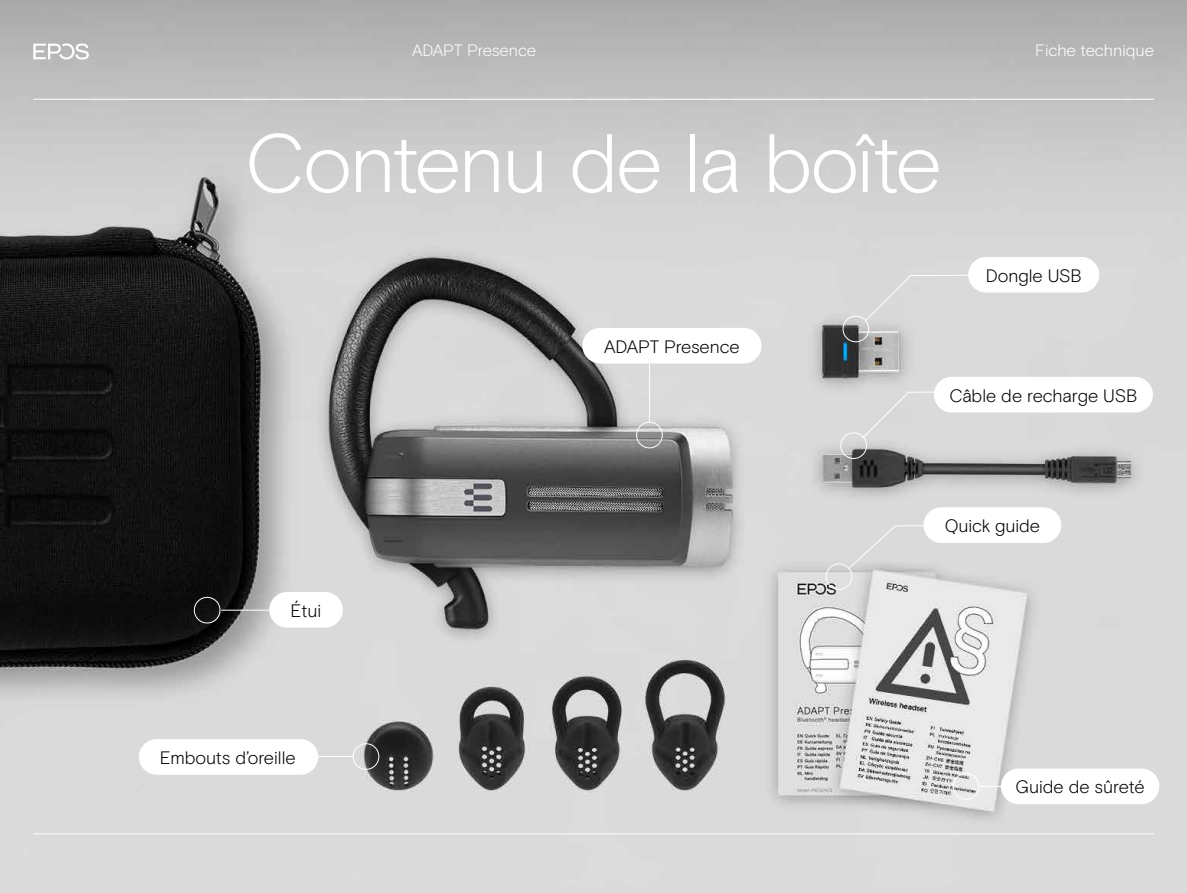
<style>
.page{position:relative;width:1187px;height:893px;background:#fff}
.page>*{position:absolute;margin:0;border:0;box-sizing:border-box;transform-origin:0 0}
.t1{font:300 82.5px "EPOS Basis";letter-spacing:-.03em;color:#fff}
.t2{font:300 18px "EPOS Basis";letter-spacing:-.005em;color:#000}
.t3{font:300 16.5px "EPOS Basis";letter-spacing:-.005em;color:#fff}
</style>
<div class="page">
<img style="left:0;top:0;width:1186px;height:893px">
<hr style="left:33px;top:99px;width:1120px;height:1px;background:#fff">
<svg style="left:33px;top:43px;width:56px;height:17px"></svg>
<div style="left:582px;top:328px;width:179px;height:36px;background:#fff;border-radius:18px"></div>
<div style="left:842px;top:316px;width:27px;height:26px;border:1px solid #fff;border-radius:50%"></div>
<div style="left:840px;top:432px;width:26px;height:27px;border:1px solid #fff;border-radius:50%"></div>
<div style="left:194px;top:597px;width:26px;height:26px;border:1px solid #fff;border-radius:50%"></div>
<div style="left:636px;top:422px;width:26px;height:26px;border:1px solid #fff;border-radius:50%"></div>
<div style="left:952px;top:773px;width:27px;height:26px;border:1px solid #fff;border-radius:50%"></div>
<div style="left:353px;top:743px;width:26px;height:27px;border:1px solid #fff;border-radius:50%"></div>
<svg style="left:847px;top:525px;width:124px;height:45px;background:#d8d8d8"></svg>
<div style="left:864px;top:274px;width:123px;height:48px;background:#dadada"></div>
<div style="left:862px;top:391px;width:122px;height:47px;background:#dadada"></div>
<hr style="left:221px;top:610px;width:65px;height:1px;background:#fff">
<hr style="left:649px;top:355px;width:1px;height:67px;background:#fff">
<hr style="left:979px;top:786px;width:105px;height:1px;background:#fff">
<hr style="left:247px;top:756px;width:106px;height:1px;background:#fff">
<div style="left:968px;top:257px;width:131px;height:36px;background:#fff;border-radius:18px"></div>
<div style="left:933px;top:377px;width:219px;height:35px;background:#fff;border-radius:18px"></div>
<hr style="left:33px;top:833px;width:1120px;height:1px;background:#fff">
<div style="left:1000px;top:768px;width:159px;height:36px;background:#fff;border-radius:18px"></div>
<div style="left:825px;top:563px;width:27px;height:27px;border:1px solid #fff;border-radius:50%"></div>
<div style="left:923px;top:507px;width:138px;height:36px;background:#fff;border-radius:18px"></div>
<div style="left:139px;top:739px;width:179px;height:36px;background:#fff;border-radius:18px"></div>
<div style="left:269px;top:592px;width:74px;height:36px;background:#fff;border-radius:18px"></div>
<p class="t3" style="left:412px;top:41px;width:126px">ADAPT Presence</p>
<p class="t3" style="left:1035px;top:41px;width:120px">Fiche technique</p>
<h1 class="t1" style="left:245px;top:115px;width:698px">Contenu de la boîte</h1>
<p class="t2" style="left:604px;top:336px;width:137px">ADAPT Presence</p>
<p class="t2" style="left:985px;top:265px;width:97px">Dongle USB</p>
<p class="t2" style="left:949px;top:385px;width:189px">Câble de recharge USB</p>
<p class="t2" style="left:290px;top:600px;width:32px">Étui</p>
<p class="t2" style="left:160px;top:747px;width:137px">Embouts d’oreille</p>
<p class="t2" style="left:944px;top:515px;width:97px">Quick guide</p>
<p class="t2" style="left:1015px;top:777px;width:130px">Guide de sûreté</p>
</div>
